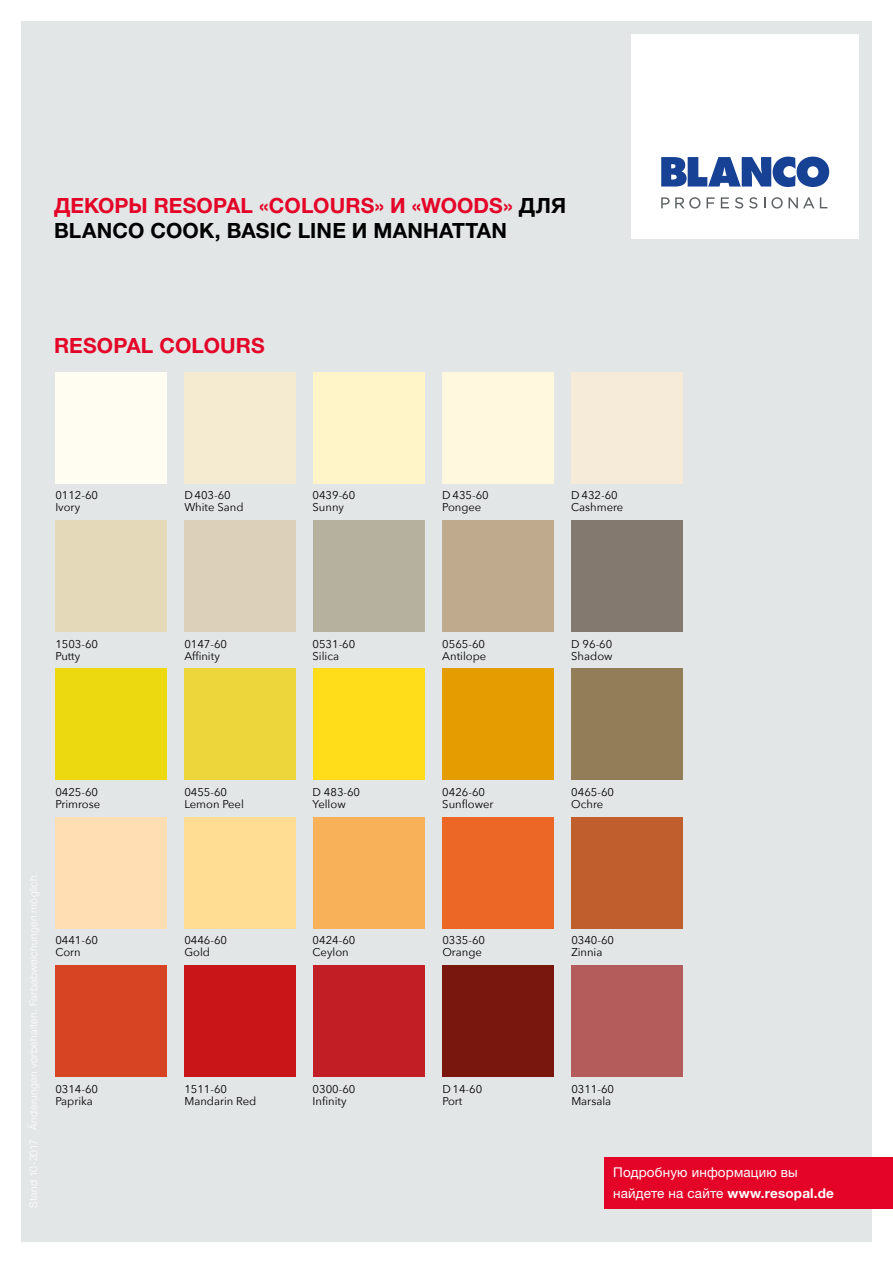
<style>
.page{position:relative;width:893px;height:1263px;background:#fff}
.page>*{position:absolute;margin:0;border:0;box-sizing:border-box;transform-origin:0 0}
.t1{font:700 21px/25.5px "Helvetica Neue LTW1 G";letter-spacing:.005em;color:#000}
.t2{font:700 21px "Helvetica Neue LTW1 G";letter-spacing:.005em;color:#e40428}
.t3{font:13.5px/21px "Helvetica Neue LTW1 G";letter-spacing:.01em;color:#fff}
.t4{font:11.25px/12px "Avenir Next";color:#000}
.s1{color:#e40428}
.s2{font-weight:700}
</style>
<div class="page">
<div style="left:21px;top:21px;width:851px;height:1220px;background:#e2e6e6"></div>
<div style="left:631px;top:34px;width:228px;height:204px;background:#fff"></div>
<svg style="left:661px;top:157px;width:168px;height:30px"></svg>
<svg style="left:661px;top:197px;width:8px;height:11px"></svg>
<svg style="left:675px;top:197px;width:25px;height:12px"></svg>
<svg style="left:707px;top:197px;width:8px;height:11px"></svg>
<svg style="left:721px;top:197px;width:8px;height:11px"></svg>
<svg style="left:735px;top:197px;width:8px;height:12px"></svg>
<svg style="left:749px;top:197px;width:8px;height:12px"></svg>
<svg style="left:771px;top:197px;width:43px;height:12px"></svg>
<svg style="left:820px;top:197px;width:7px;height:11px"></svg>
<div style="left:55px;top:668px;width:112px;height:112px;background:#edd90f"></div>
<div style="left:184px;top:668px;width:112px;height:112px;background:#edd53c"></div>
<div style="left:313px;top:668px;width:112px;height:112px;background:#ffdd1a"></div>
<div style="left:442px;top:668px;width:112px;height:112px;background:#e49c00"></div>
<div style="left:571px;top:668px;width:112px;height:112px;background:#927d58"></div>
<div style="left:55px;top:817px;width:112px;height:111px;background:#fedeb2"></div>
<div style="left:184px;top:817px;width:112px;height:111px;background:#ffdd93"></div>
<div style="left:313px;top:817px;width:112px;height:111px;background:#f8b059"></div>
<div style="left:442px;top:817px;width:112px;height:111px;background:#ec6726"></div>
<div style="left:571px;top:817px;width:112px;height:111px;background:#c15e2e"></div>
<div style="left:55px;top:965px;width:112px;height:112px;background:#d74423"></div>
<div style="left:184px;top:965px;width:112px;height:112px;background:#c91517"></div>
<div style="left:313px;top:965px;width:112px;height:112px;background:#c21e26"></div>
<div style="left:442px;top:965px;width:112px;height:112px;background:#79170f"></div>
<div style="left:571px;top:965px;width:112px;height:112px;background:#b35c5b"></div>
<div style="left:55px;top:372px;width:112px;height:112px;background:#fffdf1"></div>
<div style="left:184px;top:372px;width:112px;height:112px;background:#f5ebd0"></div>
<div style="left:313px;top:372px;width:112px;height:112px;background:#fff5c9"></div>
<div style="left:442px;top:372px;width:112px;height:112px;background:#fff8df"></div>
<div style="left:571px;top:372px;width:112px;height:112px;background:#f6ebd8"></div>
<div style="left:55px;top:520px;width:112px;height:112px;background:#e4d9b8"></div>
<div style="left:184px;top:520px;width:112px;height:112px;background:#dcd0bb"></div>
<div style="left:313px;top:520px;width:112px;height:112px;background:#b6b19e"></div>
<div style="left:442px;top:520px;width:112px;height:112px;background:#c0aa8e"></div>
<div style="left:571px;top:520px;width:112px;height:112px;background:#84796f"></div>
<div style="left:605px;top:1157px;width:288px;height:51px;background:#e40428"></div>
<h1 class="t1" style="left:54px;top:192px;width:514px"><span class="s1">ДЕКОРЫ RESOPAL «COLOURS» И «WOODS»</span> ДЛЯ<br>BLANCO COOK, BASIC LINE И MANHATTAN</h1>
<h1 class="t2" style="left:54px;top:332px;width:212px">RESOPAL COLOURS</h1>
<p class="t4" style="left:55px;top:489px;width:44px">0112-60<br>Ivory</p>
<p class="t4" style="left:184px;top:489px;width:61px">D 403-60<br>White Sand</p>
<p class="t4" style="left:313px;top:489px;width:44px">0439-60<br>Sunny</p>
<p class="t4" style="left:442px;top:489px;width:48px">D 435-60<br>Pongee</p>
<p class="t4" style="left:571px;top:489px;width:54px">D 432-60<br>Cashmere</p>
<p class="t4" style="left:55px;top:637px;width:44px">1503-60<br>Putty</p>
<p class="t4" style="left:184px;top:637px;width:44px">0147-60<br>Affinity</p>
<p class="t4" style="left:313px;top:637px;width:44px">0531-60<br>Silica</p>
<p class="t4" style="left:442px;top:637px;width:46px">0565-60<br>Antilope</p>
<p class="t4" style="left:571px;top:637px;width:43px">D 96-60<br>Shadow</p>
<p class="t4" style="left:55px;top:786px;width:46px">0425-60<br>Primrose</p>
<p class="t4" style="left:184px;top:786px;width:61px">0455-60<br>Lemon Peel</p>
<p class="t4" style="left:313px;top:786px;width:49px">D 483-60<br>Yellow</p>
<p class="t4" style="left:442px;top:786px;width:53px">0426-60<br>Sunflower</p>
<p class="t4" style="left:571px;top:786px;width:44px">0465-60<br>Ochre</p>
<p class="t4" style="left:55px;top:934px;width:44px">0441-60<br>Corn</p>
<p class="t4" style="left:184px;top:934px;width:44px">0446-60<br>Gold</p>
<p class="t4" style="left:313px;top:934px;width:44px">0424-60<br>Ceylon</p>
<p class="t4" style="left:442px;top:934px;width:44px">0335-60<br>Orange</p>
<p class="t4" style="left:571px;top:934px;width:44px">0340-60<br>Zinnia</p>
<p class="t4" style="left:55px;top:1083px;width:44px">0314-60<br>Paprika</p>
<p class="t4" style="left:184px;top:1083px;width:74px">1511-60<br>Mandarin Red</p>
<p class="t4" style="left:313px;top:1083px;width:44px">0300-60<br>Infinity</p>
<p class="t4" style="left:442px;top:1083px;width:41px">D 14-60<br>Port</p>
<p class="t4" style="left:571px;top:1083px;width:44px">0311-60<br>Marsala</p>
<p class="t3" style="left:613px;top:1162px;width:222px">Подробную информацию вы найдете на сайте <span class="s2">www.resopal.de</span></p>
</div>
